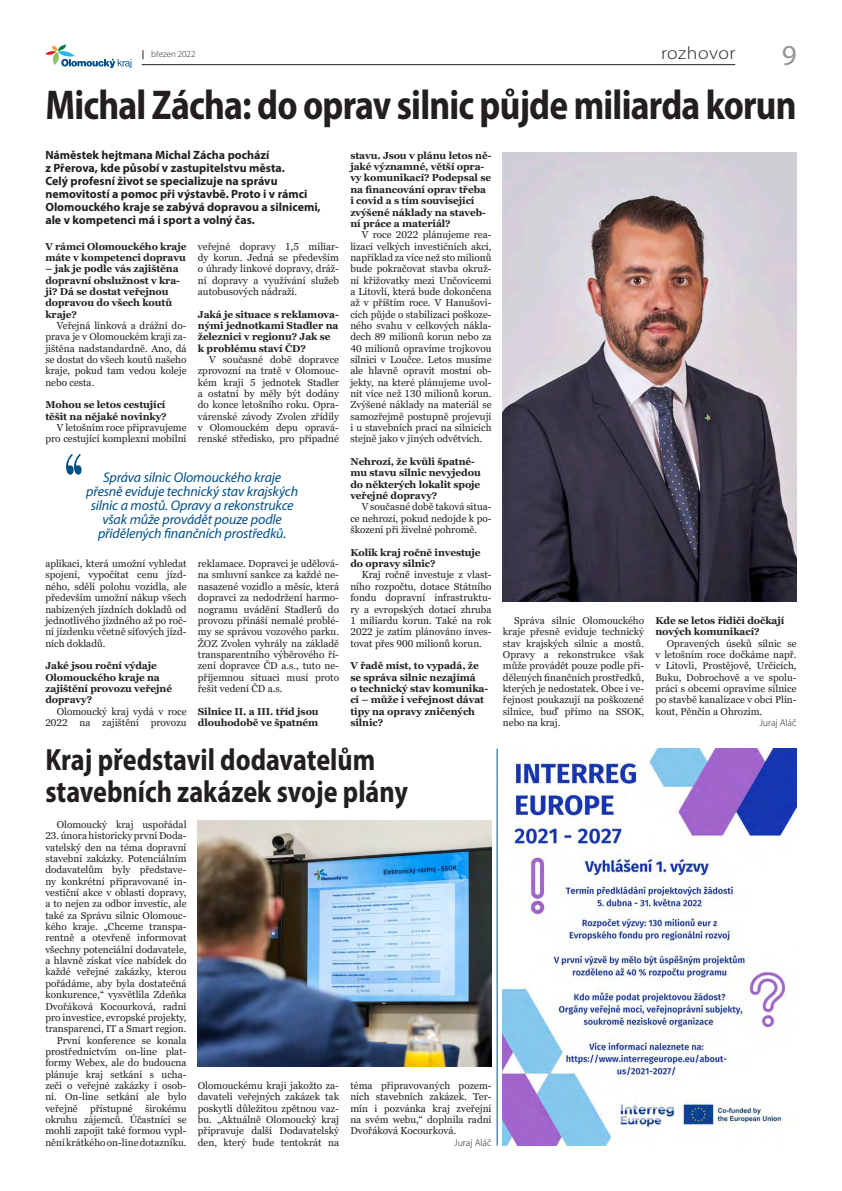
<style>
.page{position:relative;width:842px;height:1191px;background:#fff}
.page>*{position:absolute;margin:0;border:0;box-sizing:border-box;transform-origin:0 0}
.Otvírák{font:700 semi-condensed 41.8px "Myriad Pro";letter-spacing:-.02em;color:#231f20;scale:.91 1}
.Podval{font:700 semi-condensed 30.8px/32px "Myriad Pro";color:#231f20;scale:.91 1}
.Mezititulek{font:29px "Myriad Pro";color:#939598}
.t1{font:300 18px "Myriad Pro";letter-spacing:.025em;color:#231f20;scale:1.1 1}
.Citace{font:italic 14px/14px "Myriad Pro";letter-spacing:-.01em;color:#005187;text-align:center}
.Perex{font:700 12px/13px "Myriad Pro";color:#231f20}
.Chleba{font:10px/11.3px "Georgia Pro";color:#231f20;text-align:justify}
.Chleba-2{font:700 10px/11.3px "Georgia Pro";letter-spacing:-.01em;color:#231f20}
.Chleba-3{font:300 10px "Myriad Pro";letter-spacing:-.005em;color:#231f20}
.t2{font:300 9px "Myriad Pro";color:#231f20}
.t3{font:700 9px "Myriad Pro";color:#231f20}
</style>
<div class="page">
<hr style="left:142px;top:64px;width:593px;height:1px;background:#231f20">
<svg style="left:45px;top:44px;width:86px;height:24px"></svg>
<svg style="left:66px;top:454px;width:16px;height:21px"></svg>
<img style="left:198px;top:820px;width:294px;height:246px">
<hr style="left:497px;top:748px;width:1px;height:397px;background:#005187">
<img style="left:503px;top:152px;width:294px;height:449px">
<img style="left:503px;top:748px;width:294px;height:397px">
<p class="t1" style="left:661px;top:42px;width:69px">rozhovor</p>
<p class="Mezititulek" style="left:782px;top:37px;width:16px">9</p>
<p class="Otvírák" style="left:45px;top:78px;width:827px">Michal Zácha: do oprav silnic půjde miliarda korun</p>
<p class="Perex" style="left:45px;top:148px;width:277px">Náměstek hejtmana Michal Zácha pochází<br>z Přerova, kde působí v zastupitelstvu města.<br>Celý profesní život se specializuje na správu nemovitostí a pomoc při výstavbě. Proto i v rámci Olomouckého kraje se zabývá dopravou a silnicemi, ale v kompetenci má i sport a volný čas.</p>
<p class="t3" style="left:142px;top:48px;width:4px">|</p>
<p class="t2" style="left:151px;top:48px;width:46px">březen 2022</p>
<p class="Chleba-2" style="left:350px;top:150px;width:143px">stavu. Jsou v plánu letos ně&shy;jaké významné, větší opra&shy;vy komunikací? Podepsal se na financování oprav třeba i covid a s tím související zvýšené náklady na staveb&shy;ní práce a materiál?</p>
<p class="Chleba" style="left:350px;top:229px;width:143px;text-indent:11px">V roce 2022 plánujeme rea&shy;lizaci velkých investičních akcí, například za více než sto milionů bude pokračovat stavba okruž&shy;ní křižovatky mezi Unčovicemi a Litovlí, která bude dokončena až v příštím roce. V Hanušovi&shy;cích půjde o stabilizaci poškoze&shy;ného svahu v celkových nákla&shy;dech 89 milionů korun nebo za 40 milionů opravíme trojkovou silnici v Loučce. Letos musíme ale hlavně opravit mostní ob&shy;jekty, na které plánujeme uvol&shy;nit více než 130 milionů korun.<br>Zvýšené náklady na materiál se samozřejmě postupně projevují i u stavebních prací na silnicích stejně jako v jiných odvětvích.</p>
<p class="Chleba-2" style="left:350px;top:456px;width:132px">Nehrozí, že kvůli špatné&shy;mu stavu silnic nevyjedou do některých lokalit spoje veřejné dopravy?</p>
<p class="Chleba" style="left:350px;top:502px;width:143px;text-indent:11px">V současné době taková situa&shy;ce nehrozí, pokud nedojde k po&shy;škození při živelné pohromě.</p>
<p class="Chleba-2" style="left:350px;top:547px;width:132px">Kolik kraj ročně investuje do opravy silnic?</p>
<p class="Chleba" style="left:350px;top:570px;width:143px;text-indent:11px">Kraj ročně investuje z vlast&shy;ního rozpočtu, dotace Státního fondu dopravní infrastruktu&shy;ry a evropských dotací zhruba 1 miliardu korun. Také na rok 2022 je zatím plánováno inves&shy;tovat přes 900 milionů korun.</p>
<p class="Chleba-2" style="left:350px;top:660px;width:139px">V řadě míst, to vypadá, že se správa silnic nezajímá<br>o technický stav komunika&shy;cí – může i veřejnost dávat tipy na opravy zničených silnic?</p>
<p class="Chleba" style="left:198px;top:241px;width:143px">veřejné dopravy 1,5 miliar&shy;dy korun. Jedná se především o úhrady linkové dopravy, dráž&shy;ní dopravy a využívání služeb autobusových nádraží.</p>
<p class="Chleba-2" style="left:198px;top:309px;width:142px">Jaká je situace s reklamova&shy;nými jednotkami Stadler na železnici v regionu? Jak se k problému staví ČD?</p>
<p class="Chleba" style="left:198px;top:354px;width:143px;text-indent:11px">V současné době dopravce zprovozní na tratě v Olomouc&shy;kém kraji 5 jednotek Stadler a ostatní by měly být dodány do konce letošního roku. Opra&shy;várenské závody Zvolen zřídily v Olomouckém depu opravá&shy;renské středisko, pro případné</p>
<p class="Chleba-2" style="left:45px;top:241px;width:143px">V rámci Olomouckého kraje máte v kompetenci dopravu</p>
<p class="Chleba-2" style="left:45px;top:263px;width:136px">– jak je podle vás zajištěna dopravní obslužnost v kra&shy;ji? Dá se dostat veřejnou dopravou do všech koutů kraje?</p>
<p class="Chleba" style="left:45px;top:320px;width:143px;text-indent:11px">Veřejná linková a drážní do&shy;prava je v Olomouckém kraji za&shy;jištěna nadstandardně. Ano, dá se dostat do všech koutů našeho kraje, pokud tam vedou koleje nebo cesta.</p>
<p class="Chleba-2" style="left:45px;top:399px;width:123px">Mohou se letos cestující těšit na nějaké novinky?</p>
<p class="Chleba" style="left:45px;top:422px;width:143px;text-align:right">V letošním roce připravujeme pro cestující komplexní mobilní</p>
<p class="Citace" style="left:86px;top:469px;width:213px">Správa silnic Olomouckého kraje přesně eviduje technický stav krajských silnic a mostů. Opravy a rekonstrukce však může provádět pouze podle přidělených finančních prostředků.</p>
<p class="Chleba" style="left:45px;top:558px;width:143px">aplikaci, která umožní vyhledat spojení, vypočítat cenu jízd&shy;ného, sdělí polohu vozidla, ale především umožní nákup všech nabízených jízdních dokladů od jednotlivého jízdného až po roč&shy;ní jízdenku včetně síťových jízd&shy;ních dokladů.</p>
<p class="Chleba-2" style="left:45px;top:660px;width:128px">Jaké jsou roční výdaje<br>Olomouckého kraje na zajištění provozu veřejné dopravy?</p>
<p class="Chleba" style="left:45px;top:706px;width:143px;text-align:right">Olomoucký kraj vydá v roce<br>2022 na zajištění provozu</p>
<p class="Chleba" style="left:198px;top:558px;width:143px">reklamace. Dopravci je udělová&shy;na smluvní sankce za každé ne&shy;nasazené vozidlo a měsíc, která dopravci za nedodržení harmo&shy;nogramu uvádění Stadlerů do provozu přináší nemalé problé&shy;my se správou vozového parku.<br>ŽOZ Zvolen vyhrály na základě transparentního výběrového ří&shy;zení dopravce ČD a.s., tuto ne&shy;příjemnou situaci musí proto řešit vedení ČD a.s.</p>
<p class="Chleba-2" style="left:198px;top:706px;width:122px">Silnice II. a III. tříd jsou dlouhodobě ve špatném</p>
<p class="Chleba-2" style="left:655px;top:615px;width:130px">Kde se letos řidiči dočkají nových komunikací?</p>
<p class="Chleba" style="left:655px;top:638px;width:143px;text-indent:11px">Opravených úseků silnic se v letošním roce dočkáme např. v Litovli, Prostějově, Určicích, Buku, Dobrochově a ve spolu&shy;práci s obcemi opravíme silnice po stavbě kanalizace v obci Plin&shy;kout, Pěnčín a Ohrozim.</p>
<p class="Chleba-3" style="left:759px;top:716px;width:39px">Juraj Aláč</p>
<p class="Chleba" style="left:503px;top:615px;width:143px;text-indent:11px">Správa silnic Olomouckého kraje přesně eviduje technický stav krajských silnic a mostů.<br>Opravy a rekonstrukce však může provádět pouze podle při&shy;dělených finančních prostředků, kterých je nedostatek. Obce i ve&shy;řejnost poukazují na poškozené silnice, buď přímo na SSOK, nebo na kraj.</p>
<p class="Podval" style="left:45px;top:742px;width:400px">Kraj představil dodavatelům stavebních zakázek svoje plány</p>
<p class="Chleba" style="left:57px;top:819px;width:131px">Olomoucký kraj uspořádal</p>
<p class="Chleba" style="left:45px;top:830px;width:143px">23. února historicky první Doda&shy;vatelský den na téma dopravní stavební zakázky. Potenciálním dodavatelům byly představe&shy;ny konkrétní připravované in&shy;vestiční akce v oblasti dopravy, a to nejen za odbor investic, ale také za Správu silnic Olomouc&shy;kého kraje. „Chceme transpa&shy;rentně a otevřeně informovat všechny potenciální dodavatele, a hlavně získat více nabídek do každé veřejné zakázky, kterou pořádáme, aby byla dostatečná konkurence,“ vysvětlila Zdeňka Dvořáková Kocourková, radní pro investice, evropské projekty, transparenci, IT a Smart region.</p>
<p class="Chleba" style="left:45px;top:1034px;width:143px;text-indent:11px">První konference se konala prostřednictvím on-line plat&shy;formy Webex, ale do budoucna plánuje kraj setkání s ucha&shy;zeči o veřejné zakázky i osob&shy;ní. On-line setkání ale bylo veřejně přístupné širokému okruhu zájemců. Účastníci se mohli zapojit také formou vypl&shy;nění krátkého on-line dotazníku.</p>
<p class="Chleba" style="left:198px;top:1080px;width:143px">Olomouckému kraji jakožto za&shy;davateli veřejných zakázek tak poskytli důležitou zpětnou vaz&shy;bu. „Aktuálně Olomoucký kraj připravuje další Dodavatelský den, který bude tentokrát na</p>
<p class="Chleba" style="left:350px;top:1080px;width:143px">téma připravovaných pozem&shy;ních stavebních zakázek. Ter&shy;mín i pozvánka kraj zveřejní na svém webu,“ doplnila radní Dvořáková Kocourková.</p>
<p class="Chleba-3" style="left:454px;top:1136px;width:39px">Juraj Aláč</p>
</div>
